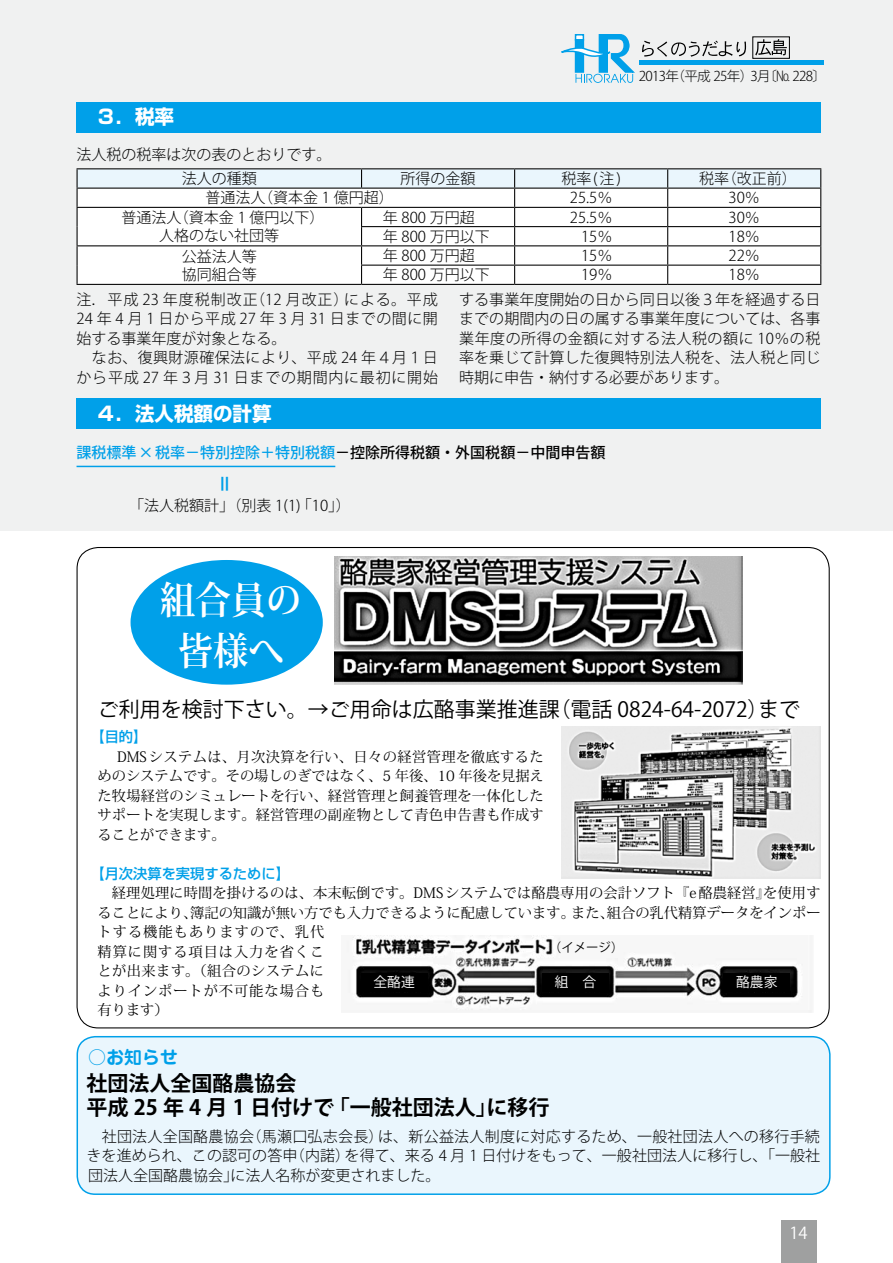
<style>
.page{position:relative;width:893px;height:1263px;background:#f0f1f1}
.page>*{position:absolute;margin:0;border:0;box-sizing:border-box;transform-origin:0 0}
.t1{font:700 38.25px/50.8px "Koz Min Pro";color:#fff;text-align:center;scale:.92 1}
.t2{font:21px "Koz Go Pr 6 N";color:#000}
.t3{font:700 21px "Koz Go Std";color:#000}
.t4{font:700 19.5px "Shin Go Pro";color:#fff}
.t5{font:700 19.5px "Koz Go Std";color:#00a0e9}
.t6{font:700 18px "Jun 501 Pro";color:#00a0e9}
.t7{font:16.5px "Koz Go Pro";color:#fff}
.t8{font:300 15px/19.5px "Koz Go Std";letter-spacing:.005em;color:#000}
.t9{font:300 15px/19.5px "Koz Go Std";letter-spacing:.025em;color:#000}
.t10{font:500 15px "Koz Go Std";color:#000}
.t11{font:14.25px/19.5px "Koz Min Pro";letter-spacing:.01em;color:#000;text-align:justify}
.t12{font:14.25px/19.5px "Koz Min Pro";letter-spacing:.065em;color:#000}
.t13{font:500 14.25px "Shin Go Pro";color:#00a0e9}
.t14{font:13.8px "Koz Go Pr 6 N";color:#fff}
.t15{font:300 13.5px "Koz Go Pro";letter-spacing:-.05em;color:#000}
.t16{font:12.45px "Koz Go Pr 6 N";color:#000}
.s1{color:#00a0e9}
</style>
<div class="page">
<div style="left:0;top:531px;width:893px;height:732px;background:#fff"></div>
<div style="left:781px;top:1220px;width:35px;height:43px;background:#9fa0a0"></div>
<hr style="left:639px;top:61px;width:185px;height:4px;background:#00a0e9">
<svg style="left:561px;top:34px;width:185px;height:49px"></svg>
<svg style="left:755px;top:39px;width:32px;height:17px"></svg>
<div style="left:753px;top:37px;width:37px;height:22px;border:1px solid #000"></div>
<div style="left:77px;top:102px;width:744px;height:30px;background:#00a0e9"></div>
<img style="left:335px;top:556px;width:407px;height:129px">
<div style="left:131px;top:560px;width:192px;height:125px;background:#00a0e9;border-radius:50%"></div>
<img style="left:349px;top:935px;width:463px;height:78px">
<div style="left:361px;top:973px;width:66px;height:18px;background:#000"></div>
<div style="left:542px;top:973px;width:67px;height:18px;background:#000"></div>
<div style="left:724px;top:973px;width:66px;height:18px;background:#000"></div>
<hr style="left:77px;top:168px;width:285px;height:1px;background:#000">
<hr style="left:362px;top:168px;width:153px;height:1px;background:#000">
<hr style="left:515px;top:168px;width:153px;height:1px;background:#000">
<hr style="left:668px;top:168px;width:153px;height:1px;background:#000">
<svg style="left:77px;top:169px;width:744px;height:115px"></svg>
<hr style="left:77px;top:284px;width:285px;height:1px;background:#000">
<hr style="left:362px;top:284px;width:153px;height:1px;background:#000">
<hr style="left:515px;top:284px;width:153px;height:1px;background:#000">
<hr style="left:668px;top:284px;width:153px;height:1px;background:#000">
<hr style="left:77px;top:466px;width:258px;height:1px;background:#00a0e9">
<div style="left:77px;top:399px;width:744px;height:30px;background:#00a0e9"></div>
<div style="left:77px;top:1037px;width:753px;height:157px;background:#eaf6fd;border-radius:18px"></div>
<div style="left:77px;top:1036px;width:754px;height:159px;border:1px solid #00a0e9;border-radius:18px"></div>
<img style="left:561px;top:726px;width:260px;height:153px">
<h3 class="t4" style="left:77px;top:102px;width:99px">　３．税率</h3>
<p class="t8" style="left:77px;top:145px;width:257px">法人税の税率は次の表のとおりです。</p>
<p class="t8" style="left:182px;top:169px;width:77px">法人の種類</p>
<p class="t8" style="left:401px;top:169px;width:76px">所得の金額</p>
<p class="t15" style="left:751px;top:67px;width:77px">〕月3 No 228〔</p>
<p class="t15" style="left:639px;top:67px;width:116px">2013 （年平成 25年）</p>
<p class="t8" style="left:561px;top:169px;width:61px">税率注( )</p>
<p class="t8" style="left:722px;top:169px;width:76px">（改正前(</p>
<p class="t8" style="left:699px;top:169px;width:31px">税率</p>
<p class="t8" style="left:258px;top:189px;width:137px">（資本金 1 億円超(</p>
<p class="t8" style="left:174px;top:188px;width:152px;text-indent:32px">普通法人<br>（資本金 1 億円以下(</p>
<p class="t8" style="left:570px;top:189px;width:44px">25.5％</p>
<p class="t8" style="left:729px;top:189px;width:33px">30％</p>
<p class="t8" style="left:383px;top:208px;width:94px">年 800 万円超</p>
<p class="t8" style="left:159px;top:209px;width:121px;line-height:18px;text-indent:-38px">普通法人<br>人格のない社団等</p>
<p class="t8" style="left:729px;top:208px;width:33px">30％</p>
<p class="t8" style="left:570px;top:208px;width:44px">25.5％</p>
<p class="t8" style="left:383px;top:227px;width:109px">年 800 万円以下</p>
<p class="t8" style="left:729px;top:227px;width:33px">18％</p>
<p class="t8" style="left:581px;top:227px;width:33px">15％</p>
<p class="t8" style="left:383px;top:246px;width:94px">年 800 万円超</p>
<p class="t8" style="left:182px;top:248px;width:76px;line-height:18px">公益法人等協同組合等</p>
<p class="t8" style="left:729px;top:246px;width:33px">22％</p>
<p class="t8" style="left:581px;top:246px;width:33px">15％</p>
<p class="t8" style="left:344px;top:263px;width:147px;line-height:24.5px;text-indent:39px">年 800 万円以下による。平成</p>
<p class="t8" style="left:581px;top:266px;width:33px">19％</p>
<p class="t8" style="left:729px;top:266px;width:33px">18％</p>
<p class="t9" style="left:77px;top:290px;width:363px">注．平成 23 年度税制改正<br>24 年 4 月 1 日から平成 27 年 3 月 31 日までの間に開始する事業年度が対象となる。<br>　なお、復興財源確保法により、平成 24 年４月１日から平成 27 年３月 31 日までの期間内に最初に開始</p>
<p class="t8" style="left:459px;top:290px;width:363px;text-align:justify">する事業年度開始の日から同日以後３年を経過する日までの期間内の日の属する事業年度については、各事業年度の所得の金額に対する法人税の額に 10％の税率を乗じて計算した復興特別法人税を、法人税と同じ時期に申告・納付する必要があります。</p>
<h3 class="t4" style="left:77px;top:398px;width:197px">　４．法人税額の計算</h3>
<p class="t10" style="left:77px;top:443px;width:530px"><span class="s1">課税標準×税率－特別控除＋特別税額</span>－控除所得税額・外国税額－中間申告額</p>
<p class="t8" style="left:77px;top:497px;width:276px">　　　　「法人税額計」（別表 」(1)1 1 0 (「</p>
<p class="t8" style="left:250px;top:290px;width:100px">（12 月改正）</p>
<h3 class="t5" style="left:237px;top:474px;width:21px;rotate:90deg">=</h3>
<h1 class="t1" style="left:160px;top:573px;width:155px">組合員の皆様へ</h1>
<h2 class="t2" style="left:98px;top:697px;width:463px">ご利用を検討下さい。→ご用命は広酪事業推進課</h2>
<h2 class="t2" style="left:549px;top:697px;width:221px">（電話 0824-64-2072）</h2>
<h2 class="t2" style="left:758px;top:697px;width:43px">まで</h2>
<p class="t13" style="left:90px;top:725px;width:59px">【目的【</p>
<p class="t11" style="left:98px;top:746px;width:448px;text-indent:5px">　DMSシステムは、月次決算を行い、日々の経営管理を徹底するためのシステムです。その場しのぎではなく、5 年後、10 年後を見据えた牧場経営のシミュレートを行い、経営管理と飼養管理を一体化したサポートを実現します。経営管理の副産物として青色申告書も作成することができます。</p>
<p class="t13" style="left:90px;top:861px;width:201px">【月次決算を実現するために【</p>
<p class="t11" style="left:607px;top:883px;width:215px;text-indent:-509px">　経理処理に時間を掛けるのは、本末転倒です。DMSシステムでは酪農専用の会計ソフト『e酪農経営』<br>組合の乳代精算データをインポー</p>
<p class="t11" style="left:763px;top:883px;width:59px">を使用す</p>
<p class="t11" style="left:190px;top:902px;width:386px">簿記の知識が無い方でも入力できるように配慮しています。</p>
<p class="t11" style="left:571px;top:902px;width:44px">また、</p>
<p class="t12" style="left:98px;top:902px;width:228px">ることにより、<br>トする機能もありますので、乳代精算に関する項目は入力を省くことが出来ます。（組合のシステムによりインポートが不可能な場合も有ります(</p>
<p class="t16" style="left:549px;top:940px;width:76px">（イメージ(</p>
<p class="t14" style="left:373px;top:975px;width:43px">全酪連</p>
<p class="t14" style="left:555px;top:975px;width:43px">組　合</p>
<p class="t14" style="left:736px;top:975px;width:43px">酪農家</p>
<p class="t6" style="left:88px;top:1043px;width:91px">○お知らせ</p>
<h2 class="t3" style="left:87px;top:1069px;width:211px">社団法人全国酪農協会</h2>
<h2 class="t3" style="left:87px;top:1093px;width:249px">平成 25 年 4 月 1 日付けで</h2>
<h2 class="t3" style="left:329px;top:1093px;width:170px">「一般社団法人」</h2>
<h2 class="t3" style="left:486px;top:1093px;width:64px">に移行</h2>
<p class="t8" style="left:87px;top:1127px;width:169px">　社団法人全国酪農協会</p>
<p class="t8" style="left:247px;top:1127px;width:139px">（馬瀬口弘志会長）</p>
<p class="t8" style="left:378px;top:1127px;width:443px">は、新公益法人制度に対応するため、一般社団法人への移行手続</p>
<p class="t8" style="left:231px;top:1146px;width:211px;text-indent:-144px">きを進められ、この認可の答申<br>に法人名称が変更されました。</p>
<p class="t8" style="left:345px;top:1146px;width:477px">を得て、来る 4 月 1 日付けをもって、一般社団法人に移行し、「一般社</p>
<p class="t8" style="left:290px;top:1146px;width:62px">（内諾）</p>
<p class="t8" style="left:88px;top:1166px;width:151px">団法人全国酪農協会」</p>
<p class="t7" style="left:789px;top:1222px;width:20px">14</p>
</div>
